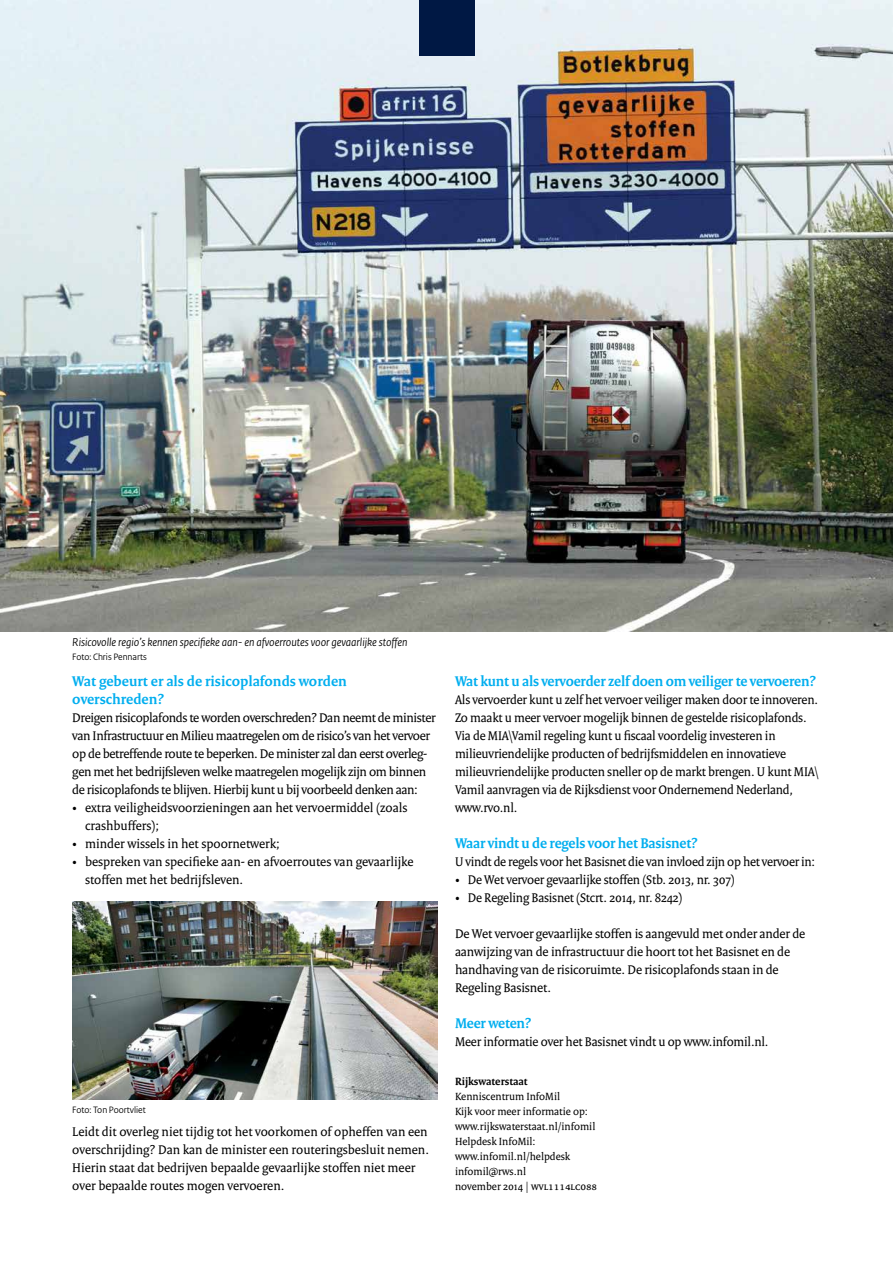
<style>
.page{position:relative;width:893px;height:1263px;background:#fff}
.page>*{position:absolute;margin:0;border:0;box-sizing:border-box;transform-origin:0 0}
.t1{font:700 15px/18px "Rijksoverheid Serif";letter-spacing:-.015em;color:#00aeef}
.t2{font:13.5px/18px "Rijksoverheid Serif";letter-spacing:-.015em;color:#000}
.t3{font:italic 12px "Rijksoverheid Sans";color:#000}
.t4{font:11.25px/15px "Rijksoverheid Serif";color:#000}
.t5{font:700 11.25px "Rijksoverheid Serif";color:#000}
.t6{font:9.75px "Rijksoverheid Sans";color:#000}
</style>
<div class="page">
<img style="left:0;top:0;width:893px;height:631px">
<img style="left:72px;top:902px;width:366px;height:198px">
<div style="left:419px;top:0;width:55px;height:55px;background:#001844"></div>
<p class="t3" style="left:72px;top:636px;width:337px">Risicovolle regio’s kennen specifieke aan- en afvoerroutes voor gevaarlijke stoffen</p>
<p class="t6" style="left:72px;top:651px;width:76px">Foto: Chris Pennarts</p>
<p class="t1" style="left:72px;top:672px;width:276px">Wat gebeurt er als de risicoplafonds worden overschreden?</p>
<p class="t2" style="left:72px;top:708px;width:365px">Dreigen risicoplafonds te worden overschreden? Dan neemt de minister van Infrastructuur en Milieu maatregelen om de risico’s van het vervoer op de betreffende route te beperken. De minister zal dan eerst overleg&shy;gen met het bedrijfsleven welke maatregelen mogelijk zijn om binnen de risicoplafonds te blijven. Hierbij kunt u bij voorbeeld denken aan:</p>
<p class="t2" style="left:85px;top:798px;width:324px;text-indent:-13px">• extra veiligheidsvoorzieningen aan het vervoermiddel (zoals crashbuffers);</p>
<p class="t2" style="left:72px;top:834px;width:209px">• minder wissels in het spoornetwerk;</p>
<p class="t2" style="left:85px;top:852px;width:330px;text-indent:-13px">• bespreken van specifieke aan- en afvoerroutes van gevaarlijke stoffen met het bedrijfsleven.</p>
<p class="t6" style="left:72px;top:1104px;width:75px">Foto: Ton Poortvliet</p>
<p class="t2" style="left:72px;top:1122px;width:358px">Leidt dit overleg niet tijdig tot het voorkomen of opheffen van een overschrijding? Dan kan de minister een routeringsbesluit nemen.<br>Hierin staat dat bedrijven bepaalde gevaarlijke stoffen niet meer over bepaalde routes mogen vervoeren.</p>
<p class="t1" style="left:455px;top:672px;width:362px">Wat kunt u als vervoerder zelf doen om veiliger te vervoeren?</p>
<p class="t2" style="left:455px;top:690px;width:365px">Als vervoerder kunt u zelf het vervoer veiliger maken door te innoveren.<br>Zo maakt u meer vervoer mogelijk binnen de gestelde risicoplafonds.<br>Via de MIA\Vamil regeling kunt u fiscaal voordelig investeren in milieuvriendelijke producten of bedrijfsmiddelen en innovatieve milieuvriendelijke producten sneller op de markt brengen. U kunt MIA\ Vamil aanvragen via de Rijksdienst voor Ondernemend Nederland, www.rvo.nl.</p>
<p class="t1" style="left:455px;top:834px;width:244px">Waar vindt u de regels voor het Basisnet?</p>
<p class="t2" style="left:455px;top:852px;width:362px">U vindt de regels voor het Basisnet die van invloed zijn op het vervoer in:</p>
<p class="t2" style="left:455px;top:870px;width:281px">• De Wet vervoer gevaarlijke stoffen (Stb. 2013, nr. 307)</p>
<p class="t2" style="left:455px;top:888px;width:229px">• De Regeling Basisnet (Stcrt. 2014, nr. 8242)</p>
<p class="t2" style="left:455px;top:924px;width:352px">De Wet vervoer gevaarlijke stoffen is aangevuld met onder ander de aanwijzing van de infrastructuur die hoort tot het Basisnet en de handhaving van de risicoruimte. De risicoplafonds staan in de Regeling Basisnet.</p>
<p class="t1" style="left:455px;top:1014px;width:78px">Meer weten?</p>
<p class="t2" style="left:455px;top:1032px;width:315px">Meer informatie over het Basisnet vindt u op www.infomil.nl.</p>
<p class="t5" style="left:455px;top:1074px;width:74px">Rijkswaterstaat</p>
<p class="t4" style="left:455px;top:1089px;width:144px">Kenniscentrum InfoMil<br>Kijk voor meer informatie op: www.rijkswaterstaat.nl/infomil<br>Helpdesk InfoMil: www.infomil.nl/helpdesk infomil@rws.nl<br>november 2014 | wvl1114lc088</p>
</div>
